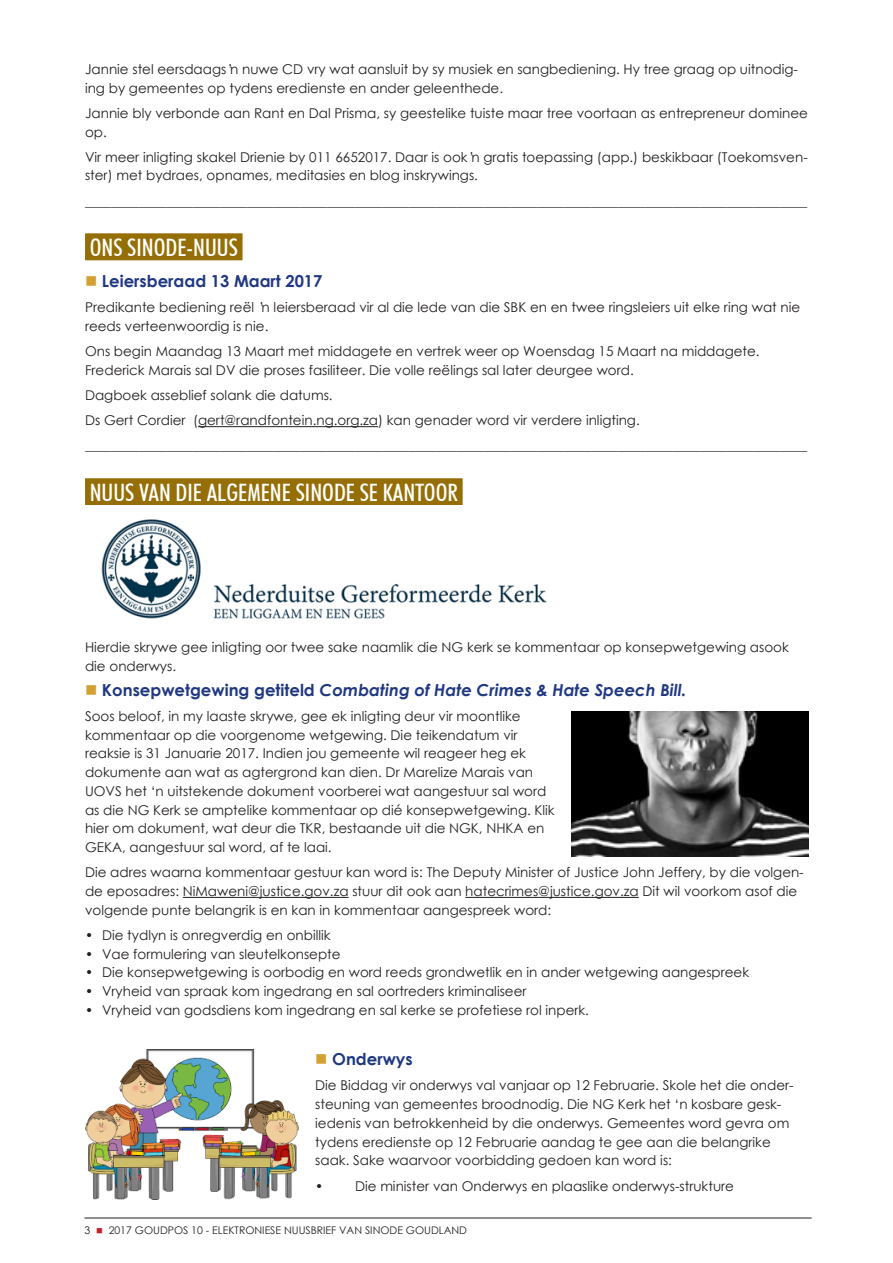
<style>
.page{position:relative;width:893px;height:1263px;background:#fff}
.page>*{position:absolute;margin:0;border:0;box-sizing:border-box;transform-origin:0 0}
.Body_caption{font:500 condensed 24px "Futura BT";color:#fff}
.Sub_Caption{font:italic 700 16.5px "Century Gothic";color:#203882}
.Sub_Caption-2{font:700 16.5px "Century Gothic";color:#203882}
.Body_text{font:13.5px/18.8px "Century Gothic";color:#231f20}
.t1{font:10.5px "Century Gothic";color:#231f20}
.s1{color:#d3a033}
.s2{font-style:normal}
.s3{color:#c82026}
</style>
<div class="page">
<hr style="left:85px;top:1218px;width:727px;height:1px;background:#231f20">
<div style="left:85px;top:233px;width:158px;height:27px;background:#956e05"></div>
<hr style="left:198px;top:426px;width:180px;height:1px;background:#231f20">
<div style="left:85px;top:478px;width:378px;height:27px;background:#956e05"></div>
<hr style="left:183px;top:897px;width:166px;height:1px;background:#231f20">
<hr style="left:465px;top:897px;width:174px;height:1px;background:#231f20">
<img style="left:101px;top:519px;width:446px;height:100px">
<img style="left:572px;top:711px;width:236px;height:145px">
<img style="left:85px;top:1049px;width:213px;height:150px">
<p class="Body_text" style="left:85px;top:59px;width:714px">Jannie stel eersdaags ŉ nuwe CD vry wat aansluit by sy musiek en sangbediening. Hy tree graag op uitnodig&shy;ing by gemeentes op tydens eredienste en ander geleenthede.</p>
<p class="Body_text" style="left:85px;top:103px;width:724px">Jannie bly verbonde aan Rant en Dal Prisma, sy geestelike tuiste maar tree voortaan as entrepreneur dominee op.</p>
<p class="Body_text" style="left:85px;top:147px;width:724px">Vir meer inligting skakel Drienie by 011 6652017. Daar is ook ŉ gratis toepassing (app.) beskikbaar (Toekomsven&shy;ster) met bydraes, opnames, meditasies en blog inskrywings.</p>
<p class="Body_text" style="left:85px;top:191px;width:724px">___________________________________________________________________________________________________________</p>
<p class="Body_caption" style="left:90px;top:233px;width:150px">ONS SINODE-NUUS</p>
<p class="Sub_Caption-2" style="left:85px;top:269px;width:239px"><span class="s1">■</span> Leiersberaad 13 Maart 2017</p>
<p class="Body_text" style="left:85px;top:298px;width:717px">Predikante bediening reël ŉ leiersberaad vir al die lede van die SBK en en twee ringsleiers uit elke ring wat nie reeds verteenwoordig is nie.</p>
<p class="Body_text" style="left:85px;top:342px;width:676px">Ons begin Maandag 13 Maart met middagete en vertrek weer op Woensdag 15 Maart na middagete.<br>Frederick Marais sal DV die proses fasiliteer. Die volle reëlings sal later deurgee word.</p>
<p class="Body_text" style="left:85px;top:386px;width:249px">Dagboek asseblief solank die datums.</p>
<p class="Body_text" style="left:85px;top:411px;width:556px">Ds Gert Cordier (gert@randfontein.ng.org.za) kan genader word vir verdere inligting.</p>
<p class="Body_text" style="left:85px;top:436px;width:724px">___________________________________________________________________________________________________________</p>
<p class="Body_caption" style="left:90px;top:478px;width:370px">NUUS VAN DIE ALGEMENE SINODE SE KANTOOR</p>
<p class="Body_text" style="left:85px;top:637px;width:705px">Hierdie skrywe gee inligting oor twee sake naamlik die NG kerk se kommentaar op konsepwetgewing asook die onderwys.</p>
<p class="Sub_Caption" style="left:85px;top:677px;width:603px"><span class="s1">■</span> <span class="s2">Konsepwetgewing getiteld</span> Combating of Hate Crimes &amp; Hate Speech Bill.</p>
<p class="Body_text" style="left:85px;top:706px;width:471px">Soos beloof, in my laaste skrywe, gee ek inligting deur vir moontlike kommentaar op die voorgenome wetgewing. Die teikendatum vir reaksie is 31 Januarie 2017. Indien jou gemeente wil reageer heg ek dokumente aan wat as agtergrond kan dien. Dr Marelize Marais van UOVS het ‘n uitstekende dokument voorberei wat aangestuur sal word as die NG Kerk se amptelike kommentaar op dié konsepwetgewing. Klik hier om dokument, wat deur die TKR, bestaande uit die NGK, NHKA en GEKA, aangestuur sal word, af te laai.</p>
<p class="Body_text" style="left:85px;top:863px;width:720px">Die adres waarna kommentaar gestuur kan word is: The Deputy Minister of Justice John Jeffery, by die volgen&shy;de eposadres: NiMaweni@justice.gov.za stuur dit ook aan hatecrimes@justice.gov.za Dit wil voorkom asof die volgende punte belangrik is en kan in kommentaar aangespreek word:</p>
<p class="Body_text" style="left:85px;top:925px;width:247px">• Die tydlyn is onregverdig en onbillik</p>
<p class="Body_text" style="left:85px;top:944px;width:257px">• Vae formulering van sleutelkonsepte</p>
<p class="Body_text" style="left:85px;top:963px;width:666px">• Die konsepwetgewing is oorbodig en word reeds grondwetlik en in ander wetgewing aangespreek</p>
<p class="Body_text" style="left:85px;top:982px;width:443px">• Vryheid van spraak kom ingedrang en sal oortreders kriminaliseer</p>
<p class="Body_text" style="left:85px;top:1000px;width:505px">• Vryheid van godsdiens kom ingedrang en sal kerke se profetiese rol inperk.</p>
<p class="Sub_Caption-2" style="left:315px;top:1047px;width:99px"><span class="s1">■</span> Onderwys</p>
<p class="Body_text" style="left:315px;top:1076px;width:480px">Die Biddag vir onderwys val vanjaar op 12 Februarie. Skole het die onder&shy;steuning van gemeentes broodnodig. Die NG Kerk het ‘n kosbare gesk&shy;iedenis van betrokkenheid by die onderwys. Gemeentes word gevra om tydens eredienste op 12 Februarie aandag te gee aan die belangrike saak. Sake waarvoor voorbidding gedoen kan word is:</p>
<p class="Body_text" style="left:315px;top:1176px;width:420px">• Die minister van Onderwys en plaaslike onderwys-strukture</p>
<p class="t1" style="left:85px;top:1222px;width:384px">3 <span class="s3">■</span> 2017 GOUDPOS 10 - ELEKTRONIESE NUUSBRIEF VAN SINODE GOUDLAND</p>
</div>
